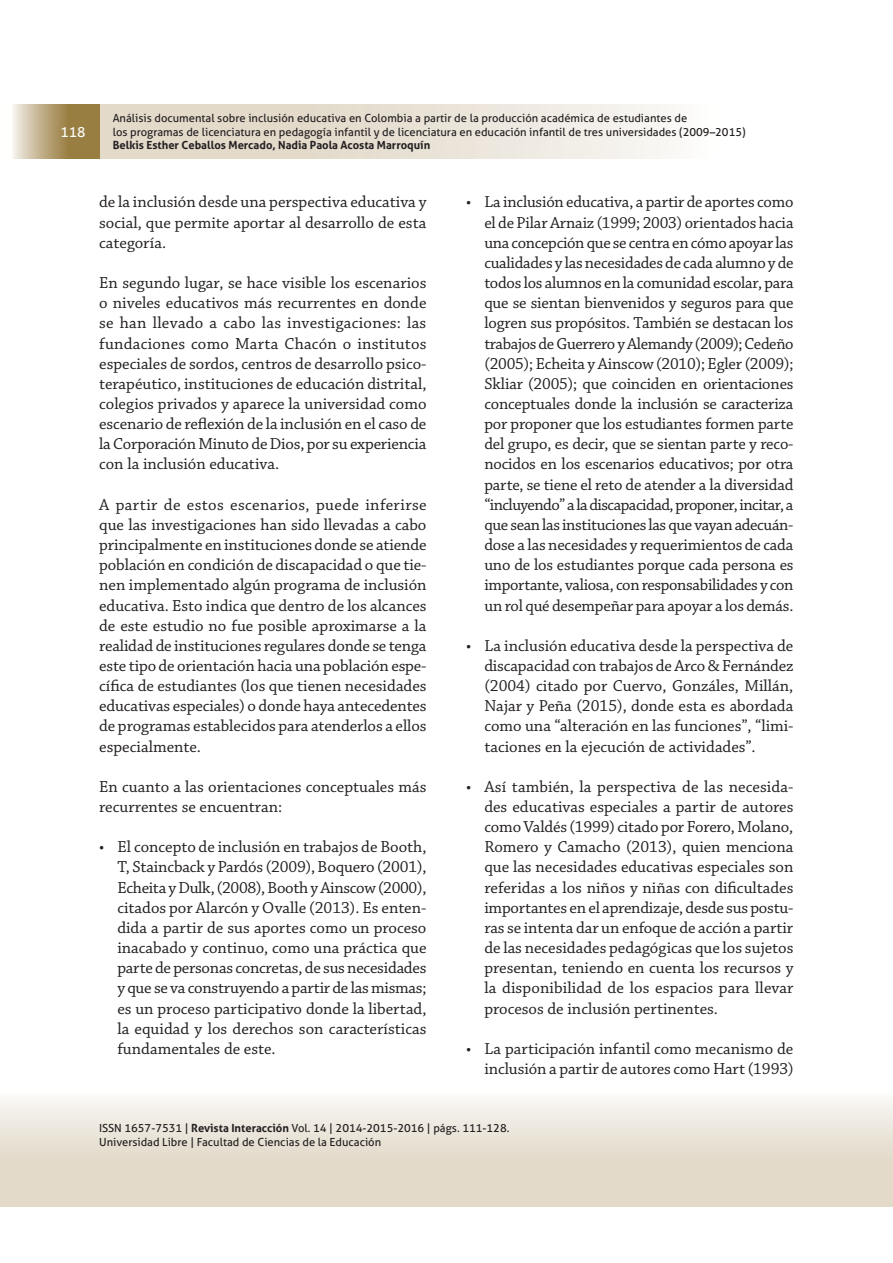
<style>
.page{position:relative;width:893px;height:1263px;background:#fff}
.page>*{position:absolute;margin:0;border:0;box-sizing:border-box;transform-origin:0 0}
.t1{font:16.8px/20.1px "Chaparral Pro";color:#231f20;text-align:justify}
.t2{font:13.95px "Aller";color:#fff}
.t3{font:11.25px/13.5px "Aller";color:#231f20}
.t4{font:700 11.25px "Aller";color:#231f20}
.s1{font-weight:700}
</style>
<div class="page">
<div style="left:873px;top:1080px;width:20px;height:127px;background:linear-gradient(to bottom,#fcfbfa,#dcd0bc)"></div>
<div style="left:0;top:1080px;width:873px;height:127px;background:linear-gradient(to bottom,#fcfbfa,#dcd0bc)"></div>
<div style="left:99px;top:105px;width:694px;height:53px;background:linear-gradient(to right,#dcd1bd,#fefefd)"></div>
<svg style="left:13px;top:105px;width:86px;height:53px;background:#b5a075"></svg>
<p class="t2" style="left:60px;top:124px;width:27px">118</p>
<p class="t3" style="left:113px;top:112px;width:634px">Análisis documental sobre inclusión educativa en Colombia a partir de la producción académica de estudiantes de<br>los programas de licenciatura en pedagogía infantil y de licenciatura en educación infantil de tres universidades (2009–2015)</p>
<p class="t4" style="left:113px;top:139px;width:319px">Belkis Esther Ceballos Mercado, Nadia Paola Acosta Marroquín</p>
<p class="t1" style="left:99px;top:193px;width:329px">de la inclusión desde una perspectiva educativa y social, que permite aportar al desarrollo de esta categoría.</p>
<p class="t1" style="left:99px;top:274px;width:329px">En segundo lugar, se hace visible los escenarios o niveles educativos más recurrentes en donde se han llevado a cabo las investigaciones: las fundaciones como Marta Chacón o institutos especiales de sordos, centros de desarrollo psico&shy;terapéutico, instituciones de educación distrital, colegios privados y aparece la universidad como escenario de reflexión de la inclusión en el caso de la Corporación Minuto de Dios, por su experiencia con la inclusión educativa.</p>
<p class="t1" style="left:99px;top:496px;width:329px">A partir de estos escenarios, puede inferirse que las investigaciones han sido llevadas a cabo principalmente en instituciones donde se atiende población en condición de discapacidad o que tie&shy;nen implementado algún programa de inclusión educativa. Esto indica que dentro de los alcances de este estudio no fue posible aproximarse a la realidad de instituciones regulares donde se tenga este tipo de orientación hacia una población espe&shy;cífica de estudiantes (los que tienen necesidades educativas especiales) o donde haya antecedentes de programas establecidos para atenderlos a ellos especialmente.</p>
<p class="t1" style="left:99px;top:778px;width:329px">En cuanto a las orientaciones conceptuales más recurrentes se encuentran:</p>
<p class="t1" style="left:117px;top:838px;width:311px">El concepto de inclusión en trabajos de Booth, T, Staincback y Pardós (2009), Boquero (2001), Echeita y Dulk, (2008), Booth y Ainscow (2000), citados por Alarcón y Ovalle (2013). Es enten&shy;dida a partir de sus aportes como un proceso inacabado y continuo, como una práctica que parte de personas concretas, de sus necesidades y que se va construyendo a partir de las mismas; es un proceso participativo donde la libertad, la equidad y los derechos son características fundamentales de este.</p>
<p class="t1" style="left:484px;top:193px;width:311px">La inclusión educativa, a partir de aportes como el de Pilar Arnaiz (1999; 2003) orientados hacia una concepción que se centra en cómo apoyar las cualidades y las necesidades de cada alumno y de todos los alumnos en la comunidad escolar, para que se sientan bienvenidos y seguros para que logren sus propósitos. También se destacan los trabajos de Guerrero y Alemandy (2009); Cedeño (2005); Echeita y Ainscow (2010); Egler (2009); Skliar (2005); que coinciden en orientaciones conceptuales donde la inclusión se caracteriza por proponer que los estudiantes formen parte del grupo, es decir, que se sientan parte y reco&shy;nocidos en los escenarios educativos; por otra parte, se tiene el reto de atender a la diversidad “incluyendo” a la discapacidad, proponer, incitar, a que sean las instituciones las que vayan adecuán&shy;dose a las necesidades y requerimientos de cada uno de los estudiantes porque cada persona es importante, valiosa, con responsabilidades y con un rol qué desempeñar para apoyar a los demás.</p>
<p class="t1" style="left:484px;top:637px;width:311px">La inclusión educativa desde la perspectiva de discapacidad con trabajos de Arco &amp; Fernández (2004) citado por Cuervo, Gonzáles, Millán, Najar y Peña (2015), donde esta es abordada como una “alteración en las funciones”, “limi&shy;taciones en la ejecución de actividades”.</p>
<p class="t1" style="left:484px;top:778px;width:311px">Así también, la perspectiva de las necesida&shy;des educativas especiales a partir de autores como Valdés (1999) citado por Forero, Molano, Romero y Camacho (2013), quien menciona que las necesidades educativas especiales son referidas a los niños y niñas con dificultades importantes en el aprendizaje, desde sus postu&shy;ras se intenta dar un enfoque de acción a partir de las necesidades pedagógicas que los sujetos presentan, teniendo en cuenta los recursos y la disponibilidad de los espacios para llevar procesos de inclusión pertinentes.</p>
<p class="t1" style="left:484px;top:1040px;width:311px">La participación infantil como mecanismo de inclusión a partir de autores como Hart (1993)</p>
<p class="t3" style="left:99px;top:1122px;width:412px">ISSN 1657-7531 | <span class="s1">Revista Interacción</span> Vol. 14 | 2014-2015-2016 | págs. 111-128.<br>Universidad Libre | Facultad de Ciencias de la Educación</p>
</div>
